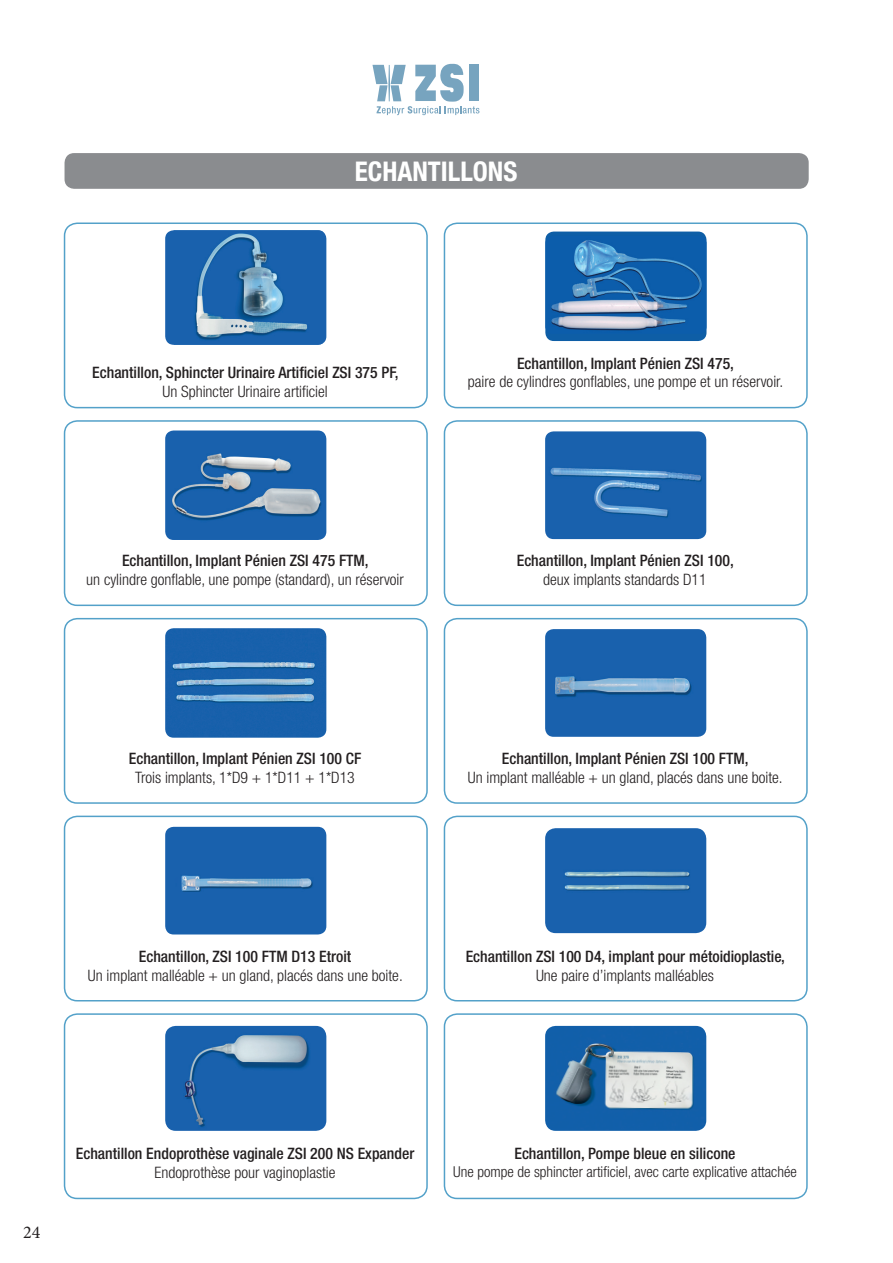
<style>
.page{position:relative;width:893px;height:1263px;background:#fff}
.page>*{position:absolute;margin:0;border:0;box-sizing:border-box;transform-origin:0 0}
.t1{font:700 condensed 27px "Helvetica Neue LT Com";color:#fff}
.t2{font:18px "Minion Pro";color:#231f20}
.t3{font:500 condensed 15.75px "Helvetica Neue LT Std";color:#231f20}
.t4{font:300 condensed 15.75px "Helvetica Neue LT Std";color:#231f20}
.t5{font:300 condensed 15px "Helvetica Neue LT Std";color:#231f20}
</style>
<div class="page">
<div style="left:545px;top:232px;width:161px;height:109px;background:#0e5ea6;border-radius:9px"></div>
<svg style="left:372px;top:64px;width:107px;height:51px"></svg>
<div style="left:65px;top:153px;width:744px;height:36px;background:#8a8c8f;border-radius:10px"></div>
<img style="left:165px;top:430px;width:161px;height:110px">
<img style="left:545px;top:828px;width:161px;height:105px">
<div style="left:64px;top:222px;width:364px;height:186px;border:2px solid #53a1c9;border-radius:13px"></div>
<div style="left:444px;top:222px;width:364px;height:186px;border:2px solid #53a1c9;border-radius:13px"></div>
<div style="left:64px;top:420px;width:364px;height:186px;border:2px solid #53a1c9;border-radius:13px"></div>
<div style="left:444px;top:420px;width:364px;height:186px;border:2px solid #53a1c9;border-radius:13px"></div>
<div style="left:64px;top:816px;width:364px;height:185px;border:2px solid #53a1c9;border-radius:13px"></div>
<div style="left:444px;top:816px;width:364px;height:185px;border:2px solid #53a1c9;border-radius:13px"></div>
<div style="left:444px;top:1013px;width:364px;height:186px;border:2px solid #53a1c9;border-radius:13px"></div>
<div style="left:64px;top:1013px;width:364px;height:186px;border:2px solid #53a1c9;border-radius:13px"></div>
<div style="left:64px;top:618px;width:364px;height:186px;border:2px solid #53a1c9;border-radius:13px"></div>
<div style="left:444px;top:618px;width:364px;height:186px;border:2px solid #53a1c9;border-radius:13px"></div>
<div style="left:165px;top:230px;width:161px;height:115px;background:#1961ad;border-radius:9px"></div>
<img style="left:174px;top:230px;width:149px;height:115px">
<img style="left:545px;top:629px;width:161px;height:108px">
<img style="left:165px;top:827px;width:161px;height:107px">
<img style="left:165px;top:628px;width:161px;height:110px">
<img style="left:545px;top:1026px;width:161px;height:105px">
<img style="left:165px;top:1026px;width:161px;height:105px">
<img style="left:545px;top:431px;width:161px;height:108px">
<img style="left:545px;top:236px;width:161px;height:98px">
<h1 class="t1" style="left:355px;top:155px;width:164px">ECHANTILLONS</h1>
<p class="t3" style="left:92px;top:363px;width:308px">Echantillon, Sphincter Urinaire Artificiel ZSI 375 PF,</p>
<p class="t4" style="left:162px;top:382px;width:167px">Un Sphincter Urinaire artificiel</p>
<p class="t3" style="left:122px;top:551px;width:248px">Echantillon, Implant Pénien ZSI 475 FTM,</p>
<p class="t4" style="left:86px;top:571px;width:319px">un cylindre gonflable, une pompe (standard), un réservoir</p>
<p class="t3" style="left:517px;top:354px;width:218px">Echantillon, Implant Pénien ZSI 475,</p>
<p class="t4" style="left:468px;top:373px;width:317px">paire de cylindres gonflables, une pompe et un réservoir.</p>
<p class="t3" style="left:517px;top:551px;width:218px">Echantillon, Implant Pénien ZSI 100,</p>
<p class="t4" style="left:543px;top:571px;width:165px">deux implants standards D11</p>
<p class="t3" style="left:129px;top:749px;width:234px">Echantillon, Implant Pénien ZSI 100 CF</p>
<p class="t4" style="left:135px;top:768px;width:221px">Trois implants, 1*D9 + 1*D11 + 1*D13</p>
<p class="t3" style="left:502px;top:749px;width:248px">Echantillon, Implant Pénien ZSI 100 FTM,</p>
<p class="t4" style="left:468px;top:768px;width:316px">Un implant malléable + un gland, placés dans une boite.</p>
<p class="t3" style="left:139px;top:947px;width:214px">Echantillon, ZSI 100 FTM D13 Etroit</p>
<p class="t4" style="left:88px;top:966px;width:316px">Un implant malléable + un gland, placés dans une boite.</p>
<p class="t3" style="left:466px;top:947px;width:321px">Echantillon ZSI 100 D4, implant pour métoidioplastie,</p>
<p class="t4" style="left:536px;top:966px;width:180px">Une paire d’implants malléables</p>
<p class="t2" style="left:23px;top:1220px;width:19px">24</p>
<p class="t3" style="left:76px;top:1144px;width:340px">Echantillon Endoprothèse vaginale ZSI 200 NS Expander</p>
<p class="t4" style="left:155px;top:1164px;width:182px">Endoprothèse pour vaginoplastie</p>
<p class="t3" style="left:514px;top:1144px;width:223px">Echantillon, Pompe bleue en silicone</p>
<p class="t5" style="left:453px;top:1163px;width:345px">Une pompe de sphincter artificiel, avec carte explicative attachée</p>
</div>
